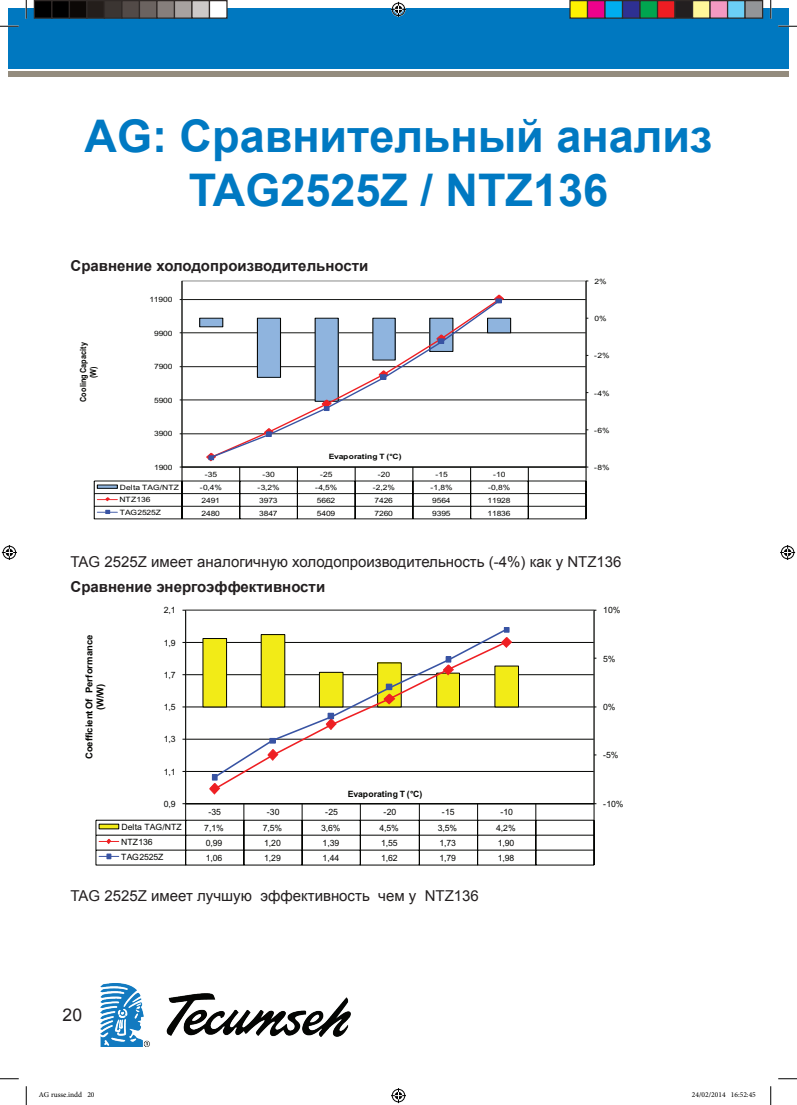
<style>
.page{position:relative;width:797px;height:1105px;background:#fff}
.page>*{position:absolute;margin:0;border:0;box-sizing:border-box;transform-origin:0 0}
.t1{font:700 45px/54px "Arial";color:#0079c2;text-align:center}
.t2{font:17.5px "Arial";color:#231f20}
.t3{font:15px "Arial";color:#231f20}
.t4{font:700 15px "Arial";color:#231f20}
.t5{font:700 9.5px/11px "Arial";letter-spacing:.015em;color:#040503;text-align:center}
.t6{font:8.62px "Arial";letter-spacing:-.01em;color:#040503}
.t7{font:700 8.62px "Arial";letter-spacing:-.01em;color:#040503}
.t8{font:700 8.5px/10px "Arial";letter-spacing:.005em;color:#040503;text-align:center;scale:.86 1}
.t9{font:7.5px "Minion Pro";color:#000}
.t10{font:7.25px "Arial";letter-spacing:-.01em;color:#040503;scale:1.16 1}
.t11{font:700 7.25px "Arial";letter-spacing:-.01em;color:#040503;scale:1.16 1}
</style>
<div class="page">
<img style="left:101px;top:983px;width:250px;height:63px">
<div style="left:9px;top:9px;width:779px;height:60px;background:#0078c0"></div>
<div style="left:9px;top:71px;width:779px;height:6px;background:#948c7e"></div>
<svg style="left:93px;top:280px;width:496px;height:240px"></svg>
<svg style="left:95px;top:609px;width:502px;height:257px"></svg>
<svg style="left:0;top:25px;width:19px;height:2px"></svg>
<svg style="left:778px;top:25px;width:19px;height:2px"></svg>
<svg style="left:0;top:1078px;width:19px;height:1px"></svg>
<svg style="left:778px;top:1078px;width:19px;height:1px"></svg>
<svg style="left:25px;top:0;width:2px;height:19px"></svg>
<svg style="left:25px;top:1086px;width:2px;height:19px"></svg>
<svg style="left:770px;top:0;width:1px;height:19px"></svg>
<svg style="left:770px;top:1086px;width:1px;height:19px"></svg>
<svg style="left:391px;top:2px;width:15px;height:15px"></svg>
<svg style="left:391px;top:1088px;width:15px;height:15px"></svg>
<svg style="left:2px;top:545px;width:15px;height:15px"></svg>
<svg style="left:780px;top:545px;width:15px;height:15px"></svg>
<div style="left:34px;top:1px;width:18px;height:17px;background:#000"></div>
<div style="left:34px;top:0;width:18px;height:19px;border:1px solid #302a28"></div>
<div style="left:52px;top:1px;width:17px;height:17px;background:#000"></div>
<div style="left:51px;top:0;width:19px;height:19px;border:1px solid #302a28"></div>
<div style="left:69px;top:1px;width:18px;height:17px;background:#0c0806"></div>
<div style="left:69px;top:0;width:19px;height:19px;border:1px solid #302a28"></div>
<div style="left:87px;top:1px;width:17px;height:17px;background:#241e1b"></div>
<div style="left:86px;top:0;width:19px;height:19px;border:1px solid #302a28"></div>
<div style="left:104px;top:1px;width:18px;height:17px;background:#3b3532"></div>
<div style="left:104px;top:0;width:18px;height:19px;border:1px solid #302a28"></div>
<div style="left:122px;top:1px;width:17px;height:17px;background:#524a47"></div>
<div style="left:121px;top:0;width:19px;height:19px;border:1px solid #302a28"></div>
<div style="left:139px;top:1px;width:18px;height:17px;background:#6b6360"></div>
<div style="left:139px;top:0;width:19px;height:19px;border:1px solid #302a28"></div>
<div style="left:157px;top:1px;width:17px;height:17px;background:#867f7c"></div>
<div style="left:156px;top:0;width:19px;height:19px;border:1px solid #302a28"></div>
<div style="left:174px;top:1px;width:18px;height:17px;background:#a7a2a0"></div>
<div style="left:174px;top:0;width:18px;height:19px;border:1px solid #302a28"></div>
<div style="left:192px;top:1px;width:17px;height:17px;background:#cdc9c8"></div>
<div style="left:191px;top:0;width:19px;height:19px;border:1px solid #302a28"></div>
<div style="left:209px;top:1px;width:18px;height:17px;background:#fff"></div>
<div style="left:209px;top:0;width:19px;height:19px;border:1px solid #302a28"></div>
<div style="left:570px;top:1px;width:17px;height:17px;background:#fff101"></div>
<div style="left:569px;top:0;width:19px;height:19px;border:1px solid #302a28"></div>
<div style="left:587px;top:1px;width:18px;height:17px;background:#ed028c"></div>
<div style="left:587px;top:0;width:18px;height:19px;border:1px solid #302a28"></div>
<div style="left:605px;top:1px;width:17px;height:17px;background:#00aeef"></div>
<div style="left:604px;top:0;width:19px;height:19px;border:1px solid #302a28"></div>
<div style="left:622px;top:1px;width:18px;height:17px;background:#2e3092"></div>
<div style="left:622px;top:0;width:18px;height:19px;border:1px solid #302a28"></div>
<div style="left:640px;top:1px;width:17px;height:17px;background:#00a54f"></div>
<div style="left:639px;top:0;width:19px;height:19px;border:1px solid #302a28"></div>
<div style="left:657px;top:1px;width:18px;height:17px;background:#ee1d23"></div>
<div style="left:657px;top:0;width:18px;height:19px;border:1px solid #302a28"></div>
<div style="left:675px;top:1px;width:17px;height:17px;background:#231f20"></div>
<div style="left:674px;top:0;width:19px;height:19px;border:1px solid #302a28"></div>
<div style="left:692px;top:1px;width:18px;height:17px;background:#fff79a"></div>
<div style="left:692px;top:0;width:18px;height:19px;border:1px solid #302a28"></div>
<div style="left:710px;top:1px;width:17px;height:17px;background:#f499c2"></div>
<div style="left:709px;top:0;width:19px;height:19px;border:1px solid #302a28"></div>
<div style="left:727px;top:1px;width:18px;height:17px;background:#6bcff6"></div>
<div style="left:727px;top:0;width:18px;height:19px;border:1px solid #302a28"></div>
<div style="left:745px;top:1px;width:17px;height:17px;background:#939598"></div>
<div style="left:744px;top:0;width:19px;height:19px;border:1px solid #302a28"></div>
<h1 class="t1" style="left:85px;top:111px;width:629px">AG: Сравнительный анализ<br>TAG2525Z / NTZ136</h1>
<h3 class="t4" style="left:71px;top:256px;width:299px">Сравнение холодопроизводительности</h3>
<p class="t10" style="left:149px;top:296px;width:21px">11900</p>
<p class="t8" style="left:78px;top:402px;width:71px;rotate:-90deg">Cooling Capacity (W)</p>
<p class="t10" style="left:154px;top:329px;width:17px">9900</p>
<p class="t10" style="left:154px;top:363px;width:17px">7900</p>
<p class="t10" style="left:154px;top:396px;width:17px">5900</p>
<p class="t10" style="left:154px;top:430px;width:17px">3900</p>
<p class="t10" style="left:154px;top:463px;width:17px">1900</p>
<p class="t11" style="left:329px;top:452px;width:64px">Evaporating T (°C)</p>
<p class="t10" style="left:205px;top:470px;width:12px">-35</p>
<p class="t10" style="left:262px;top:470px;width:12px">-30</p>
<p class="t10" style="left:320px;top:470px;width:12px">-25</p>
<p class="t10" style="left:378px;top:470px;width:12px">-20</p>
<p class="t10" style="left:435px;top:470px;width:12px">-15</p>
<p class="t10" style="left:493px;top:470px;width:12px">-10</p>
<p class="t10" style="left:120px;top:483px;width:52px">Delta TAG/NTZ</p>
<p class="t10" style="left:200px;top:483px;width:21px">-0,4%</p>
<p class="t10" style="left:257px;top:483px;width:21px">-3,2%</p>
<p class="t10" style="left:315px;top:483px;width:21px">-4,5%</p>
<p class="t10" style="left:373px;top:483px;width:21px">-2,2%</p>
<p class="t10" style="left:430px;top:483px;width:21px">-1,8%</p>
<p class="t10" style="left:488px;top:483px;width:21px">-0,8%</p>
<p class="t10" style="left:119px;top:495px;width:28px">NTZ136</p>
<p class="t10" style="left:201px;top:496px;width:17px">2491</p>
<p class="t10" style="left:259px;top:496px;width:17px">3973</p>
<p class="t10" style="left:317px;top:496px;width:17px">5662</p>
<p class="t10" style="left:374px;top:496px;width:17px">7426</p>
<p class="t10" style="left:432px;top:496px;width:17px">9564</p>
<p class="t10" style="left:487px;top:496px;width:21px">11928</p>
<p class="t10" style="left:120px;top:508px;width:37px">TAG2525Z</p>
<p class="t10" style="left:201px;top:509px;width:17px">2480</p>
<p class="t10" style="left:259px;top:509px;width:17px">3847</p>
<p class="t10" style="left:317px;top:509px;width:17px">5409</p>
<p class="t10" style="left:374px;top:509px;width:17px">7260</p>
<p class="t10" style="left:432px;top:509px;width:17px">9395</p>
<p class="t10" style="left:487px;top:509px;width:21px">11836</p>
<p class="t10" style="left:594px;top:277px;width:12px">2%</p>
<p class="t10" style="left:594px;top:314px;width:12px">0%</p>
<p class="t10" style="left:594px;top:352px;width:15px">-2%</p>
<p class="t10" style="left:594px;top:389px;width:15px">-4%</p>
<p class="t10" style="left:594px;top:426px;width:15px">-6%</p>
<p class="t10" style="left:594px;top:463px;width:15px">-8%</p>
<h3 class="t3" style="left:71px;top:552px;width:552px">TAG 2525Z имеет аналогичную холодопроизводительность (-4%) как у NTZ136</h3>
<h3 class="t4" style="left:71px;top:577px;width:256px">Сравнение энергоэффективности</h3>
<h3 class="t5" style="left:84px;top:759px;width:126px;rotate:-90deg">Coefficient Of Performance (W/W)</h3>
<p class="t6" style="left:164px;top:605px;width:13px">2,1</p>
<p class="t6" style="left:164px;top:638px;width:13px">1,9</p>
<p class="t6" style="left:164px;top:670px;width:13px">1,7</p>
<p class="t6" style="left:164px;top:702px;width:13px">1,5</p>
<p class="t6" style="left:164px;top:734px;width:13px">1,3</p>
<p class="t6" style="left:164px;top:766px;width:13px">1,1</p>
<p class="t6" style="left:164px;top:799px;width:13px">0,9</p>
<p class="t7" style="left:348px;top:789px;width:76px">Evaporating T (°C)</p>
<p class="t6" style="left:208px;top:807px;width:14px">-35</p>
<p class="t6" style="left:267px;top:807px;width:14px">-30</p>
<p class="t6" style="left:325px;top:807px;width:14px">-25</p>
<p class="t6" style="left:383px;top:807px;width:14px">-20</p>
<p class="t6" style="left:442px;top:807px;width:14px">-15</p>
<p class="t6" style="left:500px;top:807px;width:14px">-10</p>
<p class="t6" style="left:121px;top:822px;width:62px">Delta TAG/NTZ</p>
<p class="t6" style="left:204px;top:823px;width:21px">7,1%</p>
<p class="t6" style="left:263px;top:823px;width:21px">7,5%</p>
<p class="t6" style="left:321px;top:823px;width:21px">3,6%</p>
<p class="t6" style="left:379px;top:823px;width:21px">4,5%</p>
<p class="t6" style="left:438px;top:823px;width:21px">3,5%</p>
<p class="t6" style="left:496px;top:823px;width:21px">4,2%</p>
<p class="t6" style="left:121px;top:837px;width:33px">NTZ136</p>
<p class="t6" style="left:206px;top:838px;width:18px">0,99</p>
<p class="t6" style="left:264px;top:838px;width:18px">1,20</p>
<p class="t6" style="left:322px;top:838px;width:18px">1,39</p>
<p class="t6" style="left:381px;top:838px;width:18px">1,55</p>
<p class="t6" style="left:439px;top:838px;width:18px">1,73</p>
<p class="t6" style="left:498px;top:838px;width:18px">1,90</p>
<p class="t6" style="left:121px;top:852px;width:44px">TAG2525Z</p>
<p class="t6" style="left:206px;top:853px;width:18px">1,06</p>
<p class="t6" style="left:264px;top:853px;width:18px">1,29</p>
<p class="t6" style="left:322px;top:853px;width:18px">1,44</p>
<p class="t6" style="left:381px;top:853px;width:18px">1,62</p>
<p class="t6" style="left:439px;top:853px;width:18px">1,79</p>
<p class="t6" style="left:498px;top:853px;width:18px">1,98</p>
<h3 class="t3" style="left:71px;top:886px;width:410px">TAG 2525Z имеет лучшую эффективность чем у NTZ136</h3>
<h2 class="t2" style="left:63px;top:1003px;width:21px">20</h2>
<p class="t6" style="left:603px;top:605px;width:19px">10%</p>
<p class="t6" style="left:603px;top:654px;width:14px">5%</p>
<p class="t6" style="left:603px;top:702px;width:14px">0%</p>
<p class="t6" style="left:603px;top:750px;width:17px">-5%</p>
<p class="t6" style="left:603px;top:799px;width:22px">-10%</p>
<p class="t9" style="left:39px;top:1090px;width:57px">AG russe.indd 20</p>
<p class="t9" style="left:692px;top:1090px;width:65px">24/02/2014 16:52:45</p>
</div>
